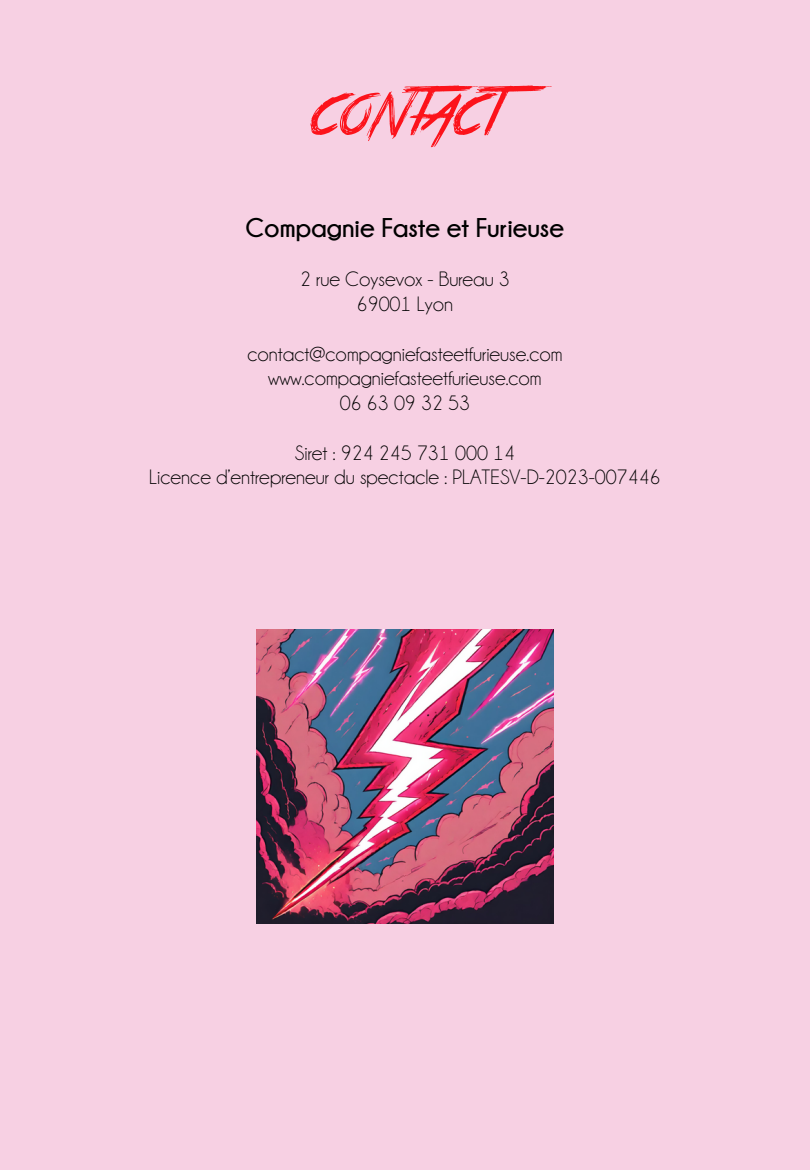
<style>
.page{position:relative;width:810px;height:1170px;background:#f7d0e3}
.page>*{position:absolute;margin:0;border:0;box-sizing:border-box;transform-origin:0 0}
.t1{font:60px "True Lies";color:#fc131b}
.t2{font:700 27px "Champagne Limousines";color:#000}
.t3{font:21px "Champagne Limousines";color:#000}
</style>
<div class="page">
<img style="left:256px;top:630px;width:297px;height:293px">
<h1 class="t1" style="left:311px;top:85px;width:249px">CONTACT</h1>
<h2 class="t2" style="left:246px;top:213px;width:320px">Compagnie Faste et Furieuse</h2>
<p class="t3" style="left:300px;top:269px;width:211px">2 rue Coysevox - Bureau 3</p>
<p class="t3" style="left:357px;top:294px;width:98px">69001 Lyon</p>
<p class="t3" style="left:247px;top:343px;width:317px">contact@compagniefasteetfurieuse.com</p>
<p class="t3" style="left:268px;top:368px;width:275px">www.compagniefasteetfurieuse.com</p>
<p class="t3" style="left:340px;top:393px;width:132px">06 63 09 32 53</p>
<p class="t3" style="left:295px;top:442px;width:222px">Siret : 924 245 731 000 14</p>
<p class="t3" style="left:149px;top:467px;width:513px">Licence d’entrepreneur du spectacle : PLATESV-D-2023-007446</p>
</div>
